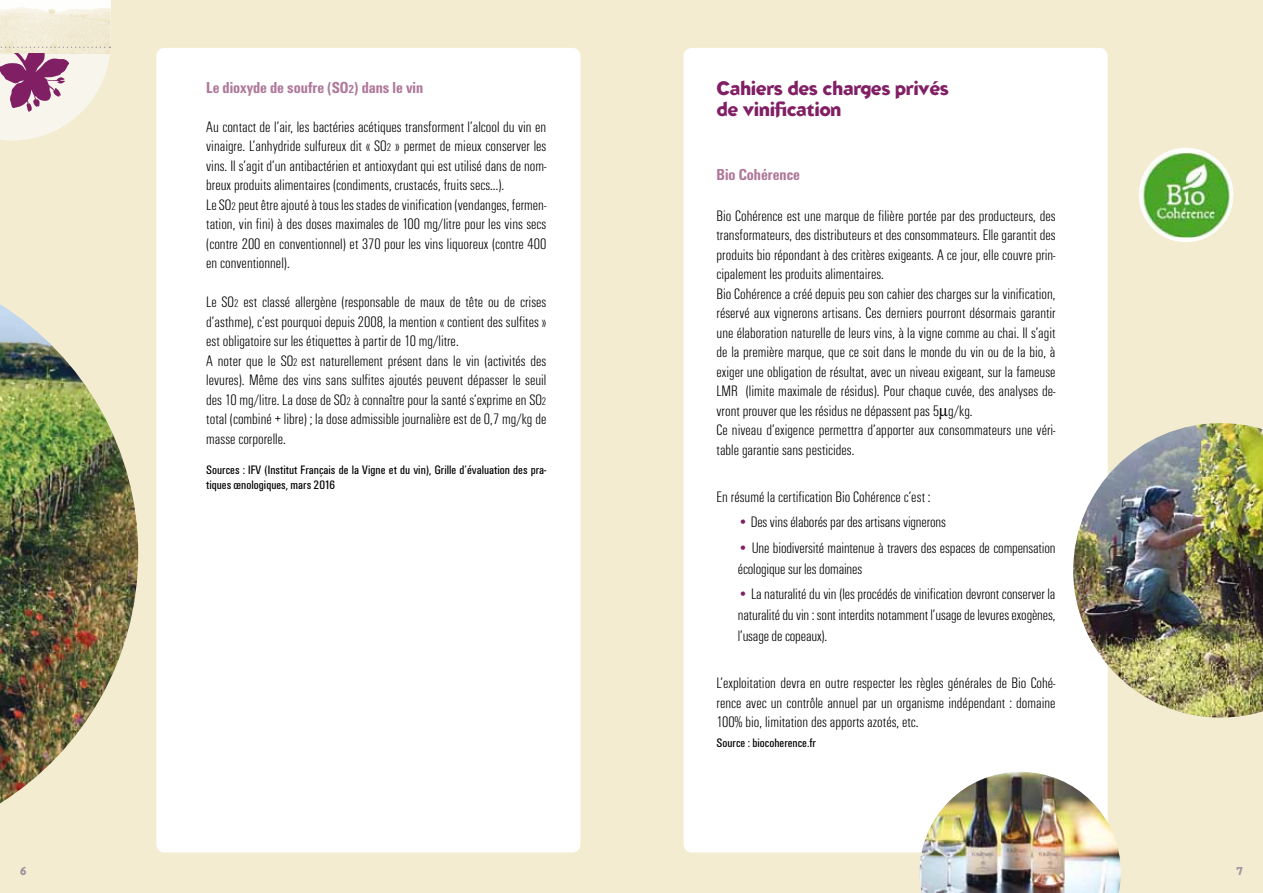
<style>
.page{position:relative;width:1263px;height:893px;background:#f4ecd1}
.page>*{position:absolute;margin:0;border:0;box-sizing:border-box;transform-origin:0 0}
.t1{font:700 19.5px/21px "Blindfish";letter-spacing:-.02em;color:#811f65}
.t2{font:700 condensed 16.5px "Unitus T";color:#af789a}
.t3{font:300 condensed 15.75px/19.5px "Unitus T";color:#000}
.t4{font:condensed 12.75px/15px "Unitus T";color:#000}
.t5{font:700 11.25px "Blindfish";color:#a08f9f}
.s1{font-size:12px}
.s2{font-size:11.25px}
.s3{color:#811f65}
</style>
<div class="page">
<svg style="left:0;top:0;width:111px;height:141px"></svg>
<div style="left:156px;top:48px;width:424px;height:804px;background:#fff;border-radius:9px"></div>
<div style="left:684px;top:48px;width:424px;height:804px;background:#fff;border-radius:9px"></div>
<img style="left:919px;top:772px;width:202px;height:121px">
<img style="left:0;top:304px;width:138px;height:499px">
<div style="left:1139px;top:148px;width:94px;height:94px;background:#fff;border-radius:50%"></div>
<img style="left:1140px;top:152px;width:93px;height:85px">
<img style="left:1073px;top:423px;width:190px;height:295px">
<p class="t2" style="left:206px;top:77px;width:218px">Le dioxyde de soufre (SO<span class="s1">2</span>) dans le vin</p>
<p class="t3" style="left:206px;top:116px;width:342px">Au contact de l’air, les bactéries acétiques transforment l’alcool du vin en vinaigre. L’anhydride sulfureux dit « SO<span class="s2">2</span> » permet de mieux conserver les vins. Il s’agit d’un antibactérien et antioxydant qui est utilisé dans de nom&shy;breux produits alimentaires (condiments, crustacés, fruits secs…).<br>Le SO<span class="s2">2</span> peut être ajouté à tous les stades de vinification (vendanges, fermen&shy;tation, vin fini) à des doses maximales de 100 mg/litre pour les vins secs (contre 200 en conventionnel) et 370 pour les vins liquoreux (contre 400 en conventionnel).</p>
<p class="t3" style="left:206px;top:292px;width:342px">Le SO<span class="s2">2</span> est classé allergène (responsable de maux de tête ou de crises d’asthme), c’est pourquoi depuis 2008, la mention « contient des sulfites » est obligatoire sur les étiquettes à partir de 10 mg/litre.<br>A noter que le SO<span class="s2">2</span> est naturellement présent dans le vin (activités des levures). Même des vins sans sulfites ajoutés peuvent dépasser le seuil des 10 mg/litre. La dose de SO<span class="s2">2</span> à connaître pour la santé s’exprime en SO<span class="s2">2 </span>total (combiné + libre) ; la dose admissible journalière est de 0,7 mg/kg de masse corporelle.</p>
<p class="t4" style="left:206px;top:462px;width:342px">Sources : IFV (Institut Français de la Vigne et du vin), Grille d’évaluation des pra&shy;tiques œnologiques, mars 2016</p>
<p class="t1" style="left:716px;top:77px;width:234px">Cahiers des charges privés de vinification</p>
<p class="t2" style="left:716px;top:165px;width:85px">Bio Cohérence</p>
<p class="t3" style="left:716px;top:205px;width:341px">Bio Cohérence est une marque de filière portée par des producteurs, des transformateurs, des distributeurs et des consommateurs. Elle garantit des produits bio répondant à des critères exigeants. A ce jour, elle couvre prin&shy;cipalement les produits alimentaires.<br>Bio Cohérence a créé depuis peu son cahier des charges sur la vinification, réservé aux vignerons artisans. Ces derniers pourront désormais garantir une élaboration naturelle de leurs vins, à la vigne comme au chai. Il s’agit de la première marque, que ce soit dans le monde du vin ou de la bio, à exiger une obligation de résultat, avec un niveau exigeant, sur la fameuse LMR (limite maximale de résidus). Pour chaque cuvée, des analyses de&shy;vront prouver que les résidus ne dépassent pas 5µg/kg.<br>Ce niveau d’exigence permettra d’apporter aux consommateurs une véri&shy;table garantie sans pesticides.</p>
<p class="t3" style="left:716px;top:487px;width:216px">En résumé la certification Bio Cohérence c’est :</p>
<p class="t3" style="left:738px;top:512px;width:210px"><span class="s3">•</span> Des vins élaborés par des artisans vignerons</p>
<p class="t3" style="left:738px;top:537px;width:319px;line-height:21px"><span class="s3">•</span> Une biodiversité maintenue à travers des espaces de compensation écologique sur les domaines</p>
<p class="t3" style="left:738px;top:583px;width:319px;line-height:21px;text-align:justify"><span class="s3">•</span> La naturalité du vin (les procédés de vinification devront conserver la naturalité du vin : sont interdits notamment l’usage de levures exogènes, l’usage de copeaux).</p>
<p class="t3" style="left:716px;top:673px;width:341px;text-align:justify">L’exploitation devra en outre respecter les règles générales de Bio Cohé&shy;rence avec un contrôle annuel par un organisme indépendant : domaine 100% bio, limitation des apports azotés, etc.</p>
<p class="t4" style="left:716px;top:735px;width:101px">Source : biocoherence.fr</p>
<p class="t5" style="left:20px;top:864px;width:8px">6</p>
<p class="t5" style="left:1236px;top:864px;width:8px">7</p>
</div>
